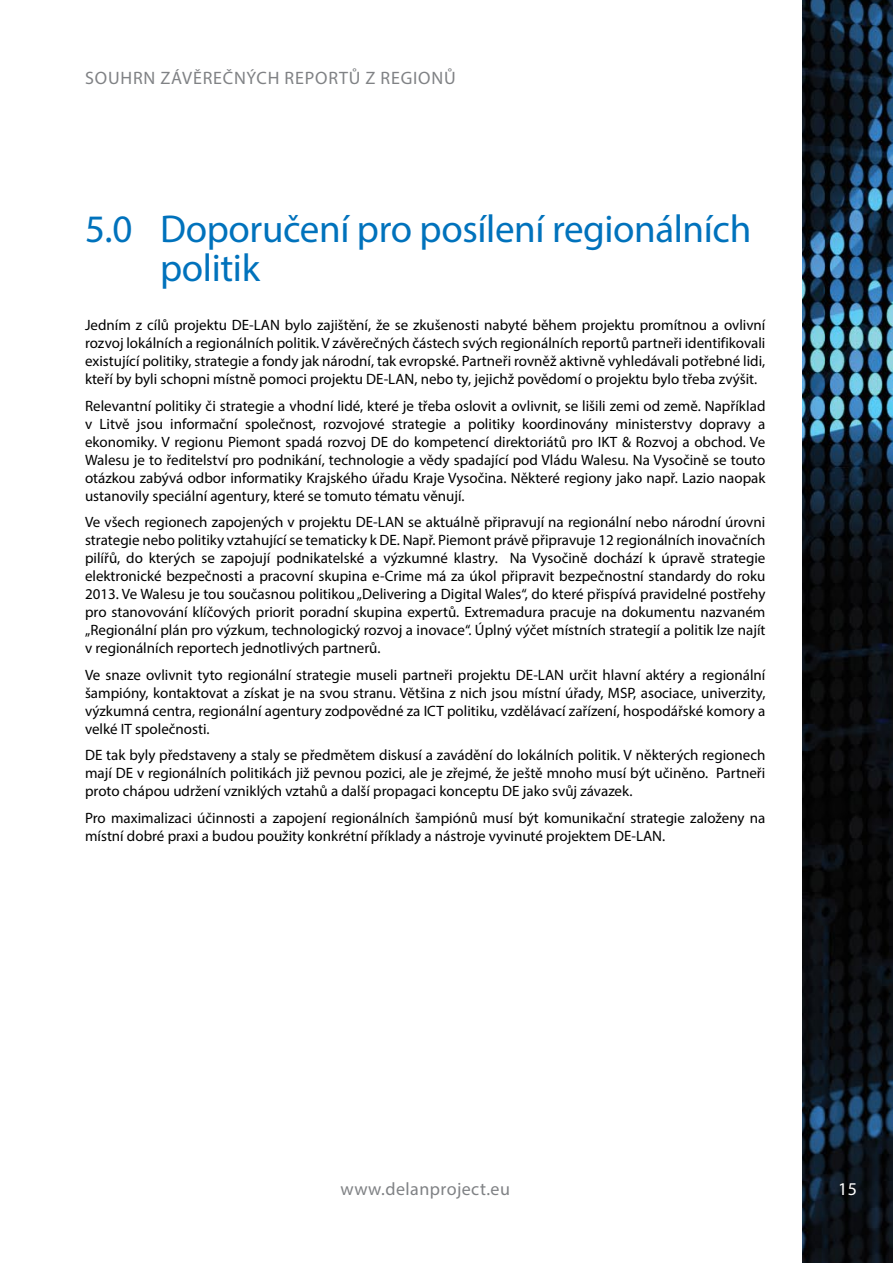
<style>
.page{position:relative;width:893px;height:1263px;background:#fff}
.page>*{position:absolute;margin:0;border:0;box-sizing:border-box;transform-origin:0 0}
.t1{font:39px/39px "Myriad Pro";letter-spacing:-.01em;color:#0072bc}
.t2{font:18px "Myriad Pro";letter-spacing:.045em;color:#808285}
.t3{font:18px "Myriad Pro";letter-spacing:.025em;color:#808285}
.t4{font:18px "Myriad Pro";color:#fff}
.t5{font:15px/18px "Myriad Pro";color:#000;text-align:justify}
</style>
<div class="page">
<img style="left:802px;top:0;width:91px;height:1263px">
<p class="t2" style="left:85px;top:67px;width:372px">SOUHRN ZÁVĚREČNÝCH REPORTŮ Z REGIONŮ</p>
<h1 class="t1" style="left:160px;top:209px;width:593px;text-indent:-75px">5.0 Doporučení pro posílení regionálních politik</h1>
<p class="t5" style="left:85px;top:316px;width:682px">Jedním z cílů projektu DE-LAN bylo zajištění, že se zkušenosti nabyté během projektu promítnou a ovlivní rozvoj lokálních a regionálních politik. V závěrečných částech svých regionálních reportů partneři identifikovali existující politiky, strategie a fondy jak národní, tak evropské. Partneři rovněž aktivně vyhledávali potřebné lidi, kteří by byli schopni místně pomoci projektu DE-LAN, nebo ty, jejichž povědomí o projektu bylo třeba zvýšit.</p>
<p class="t5" style="left:85px;top:396px;width:682px">Relevantní politiky či strategie a vhodní lidé, které je třeba oslovit a ovlivnit, se lišili zemi od země. Například v Litvě jsou informační společnost, rozvojové strategie a politiky koordinovány ministerstvy dopravy a ekonomiky. V regionu Piemont spadá rozvoj DE do kompetencí direktoriátů pro IKT &amp; Rozvoj a obchod. Ve Walesu je to ředitelství pro podnikání, technologie a vědy spadající pod Vládu Walesu. Na Vysočině se touto otázkou zabývá odbor informatiky Krajského úřadu Kraje Vysočina. Některé regiony jako např. Lazio naopak ustanovily speciální agentury, které se tomuto tématu věnují.</p>
<p class="t5" style="left:85px;top:513px;width:682px">Ve všech regionech zapojených v projektu DE-LAN se aktuálně připravují na regionální nebo národní úrovni strategie nebo politiky vztahující se tematicky k DE. Např. Piemont právě připravuje 12 regionálních inovačních pilířů, do kterých se zapojují podnikatelské a výzkumné klastry. Na Vysočině dochází k úpravě strategie elektronické bezpečnosti a pracovní skupina e-Crime má za úkol připravit bezpečnostní standardy do roku 2013. Ve Walesu je tou současnou politikou „Delivering a Digital Wales“, do které přispívá pravidelné postřehy pro stanovování klíčových priorit poradní skupina expertů. Extremadura pracuje na dokumentu nazvaném „Regionální plán pro výzkum, technologický rozvoj a inovace“. Úplný výčet místních strategií a politik lze najít v regionálních reportech jednotlivých partnerů.</p>
<p class="t5" style="left:85px;top:665px;width:682px">Ve snaze ovlivnit tyto regionální strategie museli partneři projektu DE-LAN určit hlavní aktéry a regionální šampióny, kontaktovat a získat je na svou stranu. Většina z nich jsou místní úřady, MSP, asociace, univerzity, výzkumná centra, regionální agentury zodpovědné za ICT politiku, vzdělávací zařízení, hospodářské komory a velké IT společnosti.</p>
<p class="t5" style="left:85px;top:746px;width:682px">DE tak byly představeny a staly se předmětem diskusí a zavádění do lokálních politik. V některých regionech mají DE v regionálních politikách již pevnou pozici, ale je zřejmé, že ještě mnoho musí být učiněno. Partneři proto chápou udržení vzniklých vztahů a další propagaci konceptu DE jako svůj závazek.</p>
<p class="t5" style="left:85px;top:808px;width:682px">Pro maximalizaci účinnosti a zapojení regionálních šampiónů musí být komunikační strategie založeny na místní dobré praxi a budou použity konkrétní příklady a nástroje vyvinuté projektem DE-LAN.</p>
<p class="t3" style="left:340px;top:1178px;width:171px">www.delanproject.eu</p>
<p class="t4" style="left:838px;top:1178px;width:20px">15</p>
</div>
